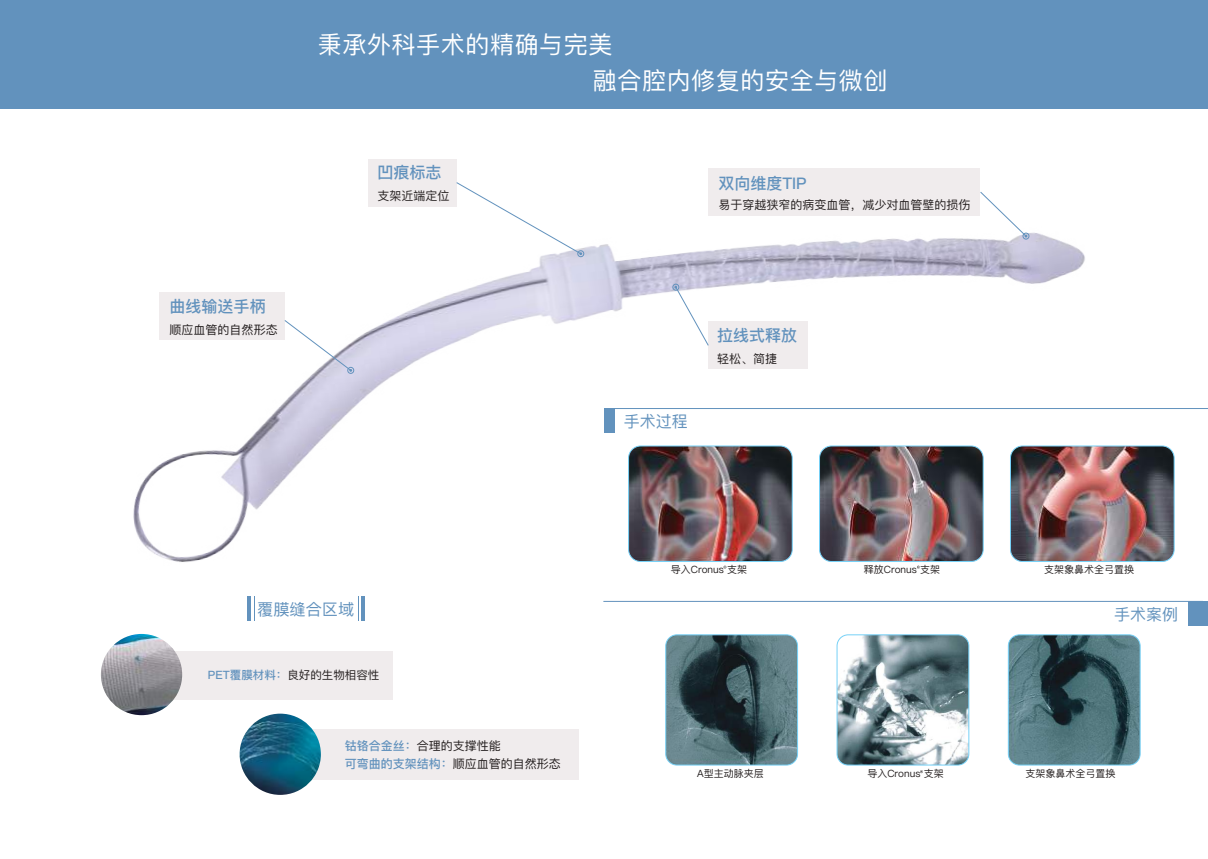
<style>
.page{position:relative;width:1208px;height:859px;background:#fff}
.page>*{position:absolute;margin:0;border:0;box-sizing:border-box;transform-origin:0 0}
.t1{font:24px/36px "Ping Fang SC Medium";letter-spacing:.025em;color:#fff}
.t2{font:16px "Ping Fang SC Bold";color:#6292bd}
.t3{font:16px "Ping Fang SC Medium";color:#6292bd}
.t4{font:12px "Ping Fang SC Medium";color:#241f1f}
.t5{font:12px "Ping Fang SC Bold";color:#6292bd}
.t6{font:11.5px "Ping Fang SC Bold";color:#6292bd}
.t7{font:10px "Ping Fang SC Medium";color:#241f1f}
.s1{font-family:"Ping Fang SC Medium";color:#241f1f}
.s2{font-family:"Ping Fang SC Bold";color:#6292bd}
</style>
<div class="page">
<div style="left:303px;top:729px;width:276px;height:50px;background:#f0eced"></div>
<div style="left:0;top:0;width:1208px;height:108px;background:#6292bd"></div>
<img style="left:24px;top:108px;width:1168px;height:624px">
<img style="left:628px;top:446px;width:164px;height:115px">
<div style="left:628px;top:445px;width:164px;height:117px;border:1px solid #76d1f7;border-radius:12px"></div>
<img style="left:819px;top:446px;width:164px;height:115px">
<div style="left:819px;top:445px;width:164px;height:117px;border:1px solid #76d1f7;border-radius:12px"></div>
<img style="left:1010px;top:446px;width:164px;height:115px">
<div style="left:1010px;top:445px;width:164px;height:117px;border:1px solid #76d1f7;border-radius:12px"></div>
<img style="left:666px;top:635px;width:131px;height:130px">
<div style="left:665px;top:634px;width:133px;height:131px;border:1px solid #76d1f7;border-radius:11px"></div>
<img style="left:837px;top:635px;width:132px;height:130px">
<div style="left:836px;top:634px;width:133px;height:131px;border:1px solid #76d1f7;border-radius:11px"></div>
<img style="left:1008px;top:635px;width:132px;height:130px">
<div style="left:1007px;top:634px;width:133px;height:131px;border:1px solid #76d1f7;border-radius:11px"></div>
<svg style="left:455px;top:181px;width:127px;height:74px"></svg>
<div style="left:577px;top:250px;width:7px;height:7px;border:1px solid #6292bd;border-radius:50%"></div>
<svg style="left:283px;top:319px;width:69px;height:53px"></svg>
<div style="left:347px;top:367px;width:7px;height:7px;border:1px solid #6292bd;border-radius:50%"></div>
<svg style="left:674px;top:286px;width:35px;height:61px"></svg>
<div style="left:672px;top:284px;width:7px;height:6px;border:1px solid #6292bd;border-radius:50%"></div>
<svg style="left:979px;top:191px;width:48px;height:46px"></svg>
<div style="left:1022px;top:233px;width:7px;height:6px;border:1px solid #6292bd;border-radius:50%"></div>
<img style="left:240px;top:714px;width:81px;height:81px;border-radius:41px">
<img style="left:101px;top:634px;width:81px;height:81px;border-radius:41px">
<div style="left:604px;top:408px;width:11px;height:25px;background:#6292bd"></div>
<hr style="left:614px;top:408px;width:594px;height:1px;background:#6292bd">
<div style="left:1188px;top:601px;width:19px;height:25px;background:#6292bd"></div>
<hr style="left:361px;top:596px;width:4px;height:25px;background:#6292bd">
<svg style="left:254px;top:596px;width:1px;height:25px"></svg>
<svg style="left:358px;top:596px;width:1px;height:25px"></svg>
<hr style="left:247px;top:596px;width:4px;height:25px;background:#6292bd">
<hr style="left:603px;top:601px;width:600px;height:1px;background:#6292bd">
<h1 class="t1" style="left:593px;top:27px;width:296px;text-indent:-275px">秉承外科手术的精确与完美<br>融合腔内修复的安全与微创</h1>
<h2 class="t2" style="left:378px;top:163px;width:65px">凹痕标志</h2>
<p class="t4" style="left:378px;top:189px;width:73px">支架近端定位</p>
<h2 class="t2" style="left:718px;top:173px;width:90px">双向维度TIP</h2>
<p class="t4" style="left:718px;top:198px;width:253px">易于穿越狭窄的病变血管，减少对血管壁的损伤</p>
<h2 class="t2" style="left:170px;top:297px;width:97px">曲线输送手柄</h2>
<p class="t4" style="left:170px;top:323px;width:109px">顺应血管的自然形态</p>
<h2 class="t2" style="left:717px;top:326px;width:81px">拉线式释放</h2>
<p class="t4" style="left:717px;top:351px;width:61px">轻松、简捷</p>
<h2 class="t3" style="left:257px;top:600px;width:99px">覆膜缝合区域</h2>
<p class="t6" style="left:208px;top:668px;width:173px">PET覆膜材料：<span class="s1">良好的生物相容性</span></p>
<p class="t4" style="left:345px;top:738px;width:157px"><span class="s2">钴铬合金丝：</span>合理的支撑性能</p>
<p class="t5" style="left:345px;top:756px;width:218px">可弯曲的支架结构：<span class="s1">顺应血管的自然形态</span></p>
<h2 class="t3" style="left:624px;top:412px;width:65px">手术过程</h2>
<p class="t7" style="left:671px;top:563px;width:78px">导入Cronus 支架</p>
<p class="t7" style="left:864px;top:564px;width:78px">释放Cronus 支架</p>
<p class="t7" style="left:1044px;top:563px;width:91px">支架象鼻术全弓置换</p>
<h2 class="t3" style="left:1114px;top:605px;width:65px">手术案例</h2>
<p class="t7" style="left:697px;top:768px;width:68px">A型主动脉夹层</p>
<p class="t7" style="left:867px;top:768px;width:78px">导入Cronus 支架</p>
<p class="t7" style="left:1025px;top:768px;width:91px">支架象鼻术全弓置换</p>
</div>
